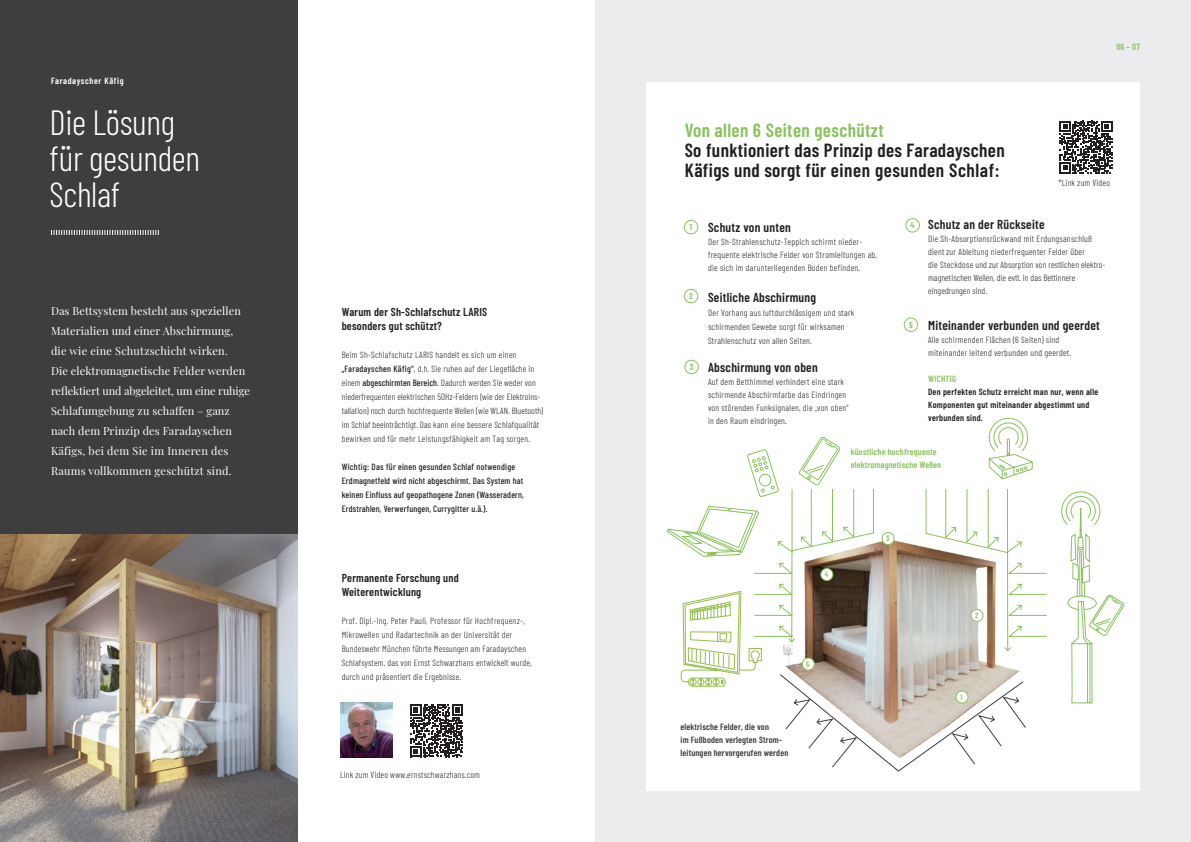
<style>
.page{position:relative;width:1191px;height:842px;background:#fff}
.page>*{position:absolute;margin:0;border:0;box-sizing:border-box;transform-origin:0 0}
.t1{font:300 35px/36px "Barlow Condensed";letter-spacing:-.01em;color:#fff}
.t2{font:600 19px/20px "Barlow Condensed";letter-spacing:.02em;color:#231f20}
.t3{font:600 19px "Barlow Condensed";letter-spacing:.02em;color:#89c25c}
.t4{font:600 13px "Barlow Condensed";letter-spacing:.02em;color:#231f20}
.t5{font:600 11.5px/14px "Barlow Condensed";letter-spacing:.02em;color:#231f20}
.t6{font:11px/20px "Playfair Display";letter-spacing:.01em;color:#fff}
.t7{font:300 9px/13px "Barlow Condensed";letter-spacing:.03em;color:#231f20}
.t8{font:300 9px/14px "Barlow Condensed";letter-spacing:.01em;color:#231f20}
.t9{font:500 9px/14px "Barlow Condensed";letter-spacing:.02em;color:#231f20}
.t10{font:600 9px/13px "Barlow Condensed";letter-spacing:.03em;color:#231f20}
.t11{font:600 9px/13px "Barlow Condensed";letter-spacing:.02em;color:#3e3e3f}
.t12{font:600 9px/13px "Barlow Condensed";letter-spacing:.02em;color:#89c25c}
.t13{font:600 9px "Barlow Condensed";letter-spacing:.07em;color:#fff}
.t14{font:700 8.4px "Barlow Condensed";color:#95c76b}
.t15{font:700 7.5px "Barlow Condensed";color:#95c76b}
.s1{font-weight:500}
</style>
<div class="page">
<div style="left:595px;top:0;width:596px;height:842px;background:#ececee"></div>
<div style="left:646px;top:82px;width:494px;height:709px;background:#fff"></div>
<img style="left:0;top:534px;width:298px;height:308px">
<div style="left:0;top:0;width:298px;height:534px;background:#3e3e3f"></div>
<svg style="left:410px;top:704px;width:53px;height:53px"></svg>
<img style="left:340px;top:703px;width:53px;height:54px">
<svg style="left:51px;top:230px;width:108px;height:5px"></svg>
<svg style="left:1059px;top:121px;width:53px;height:52px"></svg>
<div style="left:684px;top:220px;width:14px;height:14px;border:1px solid #89c25c;border-radius:50%"></div>
<div style="left:684px;top:289px;width:14px;height:14px;border:1px solid #89c25c;border-radius:50%"></div>
<div style="left:684px;top:360px;width:14px;height:14px;border:1px solid #89c25c;border-radius:50%"></div>
<div style="left:905px;top:218px;width:14px;height:14px;border:1px solid #89c25c;border-radius:50%"></div>
<div style="left:904px;top:318px;width:14px;height:14px;border:1px solid #89c25c;border-radius:50%"></div>
<svg style="left:1061px;top:491px;width:63px;height:212px"></svg>
<svg style="left:667px;top:417px;width:380px;height:354px"></svg>
<p class="t13" style="left:51px;top:74px;width:74px">Faradayscher Käfig</p>
<h1 class="t1" style="left:50px;top:102px;width:152px">Die Lösung für gesunden<br>Schlaf</h1>
<p class="t6" style="left:51px;top:300px;width:200px">Das Bettsystem besteht aus speziellen Materialien und einer Abschirmung, die wie eine Schutzschicht wirken.<br>Die elektromagnetische Felder werden reflektiert und abgeleitet, um eine ruhige Schlafumgebung zu schaffen – ganz nach dem Prinzip des Faradayschen Käfigs, bei dem Sie im Inneren des Raums vollkommen geschützt sind.</p>
<p class="t5" style="left:342px;top:304px;width:147px">Warum der Sh-Schlafschutz LARIS besonders gut schützt?</p>
<p class="t8" style="left:342px;top:347px;width:203px">Beim Sh-Schlafschutz LARIS handelt es sich um einen <span class="s1">„Faradayschen Käfig“</span>, d.h. Sie ruhen auf der Liegefläche in einem <span class="s1">abgeschirmten Bereich</span>. Dadurch werden Sie weder von niederfrequenten elektrischen 50Hz-Feldern (wie der Elektroins&shy;tallation) noch durch hochfrequente Wellen (wie WLAN, Bluetooth) im Schlaf beeinträchtigt. Das kann eine bessere Schlafqualität bewirken und für mehr Leistungsfähigkeit am Tag sorgen.</p>
<p class="t9" style="left:342px;top:459px;width:184px">Wichtig: Das für einen gesunden Schlaf notwendige Erdmagnetfeld wird nicht abgeschirmt. Das System hat keinen Einfluss auf geopathogene Zonen (Wasseradern, Erdstrahlen, Verwerfungen, Currygitter u.ä.).</p>
<p class="t5" style="left:342px;top:570px;width:119px">Permanente Forschung und<br>Weiterentwicklung</p>
<p class="t7" style="left:342px;top:613px;width:191px;line-height:14px">Prof. Dipl.-Ing. Peter Pauli, Professor für Hochfrequenz-, Mikrowellen und Radartechnik an der Universität der Bundeswehr München führte Messungen am Faradayschen Schlafsystem, das von Ernst Schwarzhans entwickelt wurde, durch und präsentiert die Ergebnisse.</p>
<p class="t7" style="left:340px;top:768px;width:141px">Link zum Video www.ernstschwarzhans.com</p>
<p class="t12" style="left:1116px;top:40px;width:25px">06 – 07</p>
<h2 class="t3" style="left:684px;top:117px;width:200px">Von allen 6 Seiten geschützt</h2>
<h2 class="t2" style="left:684px;top:139px;width:321px">So funktioniert das Prinzip des Faradayschen<br>Käfigs und sorgt für einen gesunden Schlaf:</h2>
<h3 class="t4" style="left:928px;top:215px;width:118px">Schutz an der Rückseite</h3>
<p class="t7" style="left:928px;top:232px;width:179px">Die Sh-Absorptionsrückwand mit Erdungsanschluß dient zur Ableitung niederfrequenter Felder über<br>die Steckdose und zur Absorption von restlichen elektro&shy;magnetischen Wellen, die evtl. in das Bettinnere eingedrungen sind.</p>
<h3 class="t4" style="left:928px;top:316px;width:173px">Miteinander verbunden und geerdet</h3>
<p class="t7" style="left:928px;top:333px;width:144px">Alle schirmenden Flächen (6 Seiten) sind miteinander leitend verbunden und geerdet.</p>
<p class="t12" style="left:928px;top:372px;width:30px">WICHTIG</p>
<p class="t10" style="left:928px;top:385px;width:172px">Den perfekten Schutz erreicht man nur, wenn alle<br>Komponenten gut miteinander abgestimmt und verbunden sind.</p>
<p class="t7" style="left:1058px;top:176px;width:53px">*Link zum Video</p>
<p class="t14" style="left:910px;top:219px;width:6px">4</p>
<h3 class="t4" style="left:708px;top:218px;width:84px">Schutz von unten</h3>
<p class="t7" style="left:708px;top:235px;width:170px">Der Sh-Strahlenschutz-Teppich schirmt nieder&shy;frequente elektrische Felder von Stromleitungen ab, die sich im darunterliegenden Boden befinden.</p>
<h3 class="t4" style="left:708px;top:288px;width:110px">Seitliche Abschirmung</h3>
<p class="t7" style="left:708px;top:305px;width:148px;line-height:14px">Der Vorhang aus luftdurchlässigem und stark schirmenden Gewebe sorgt für wirksamen<br>Strahlenschutz von allen Seiten.</p>
<h3 class="t4" style="left:708px;top:358px;width:111px">Abschirmung von oben</h3>
<p class="t7" style="left:708px;top:375px;width:142px">Auf dem Betthimmel verhindert eine stark schirmende Abschirmfarbe das Eindringen von störenden Funksignalen, die „von oben“ in den Raum eindringen.</p>
<p class="t14" style="left:690px;top:221px;width:4px">1</p>
<p class="t14" style="left:689px;top:290px;width:5px">2</p>
<p class="t14" style="left:909px;top:319px;width:5px">5</p>
<p class="t14" style="left:689px;top:361px;width:5px">3</p>
<p class="t12" style="left:850px;top:445px;width:92px">künstliche hochfrequente elektromagnetische Wellen</p>
<p class="t15" style="left:824px;top:569px;width:5px">4</p>
<p class="t15" style="left:806px;top:659px;width:5px">5</p>
<p class="t11" style="left:680px;top:719px;width:109px">elektrische Felder, die von<br>im Fußboden verlegten Strom&shy;leitungen hervorgerufen werden</p>
<p class="t15" style="left:886px;top:533px;width:5px">3</p>
<p class="t15" style="left:975px;top:610px;width:5px">2</p>
<p class="t15" style="left:960px;top:692px;width:4px">1</p>
</div>
